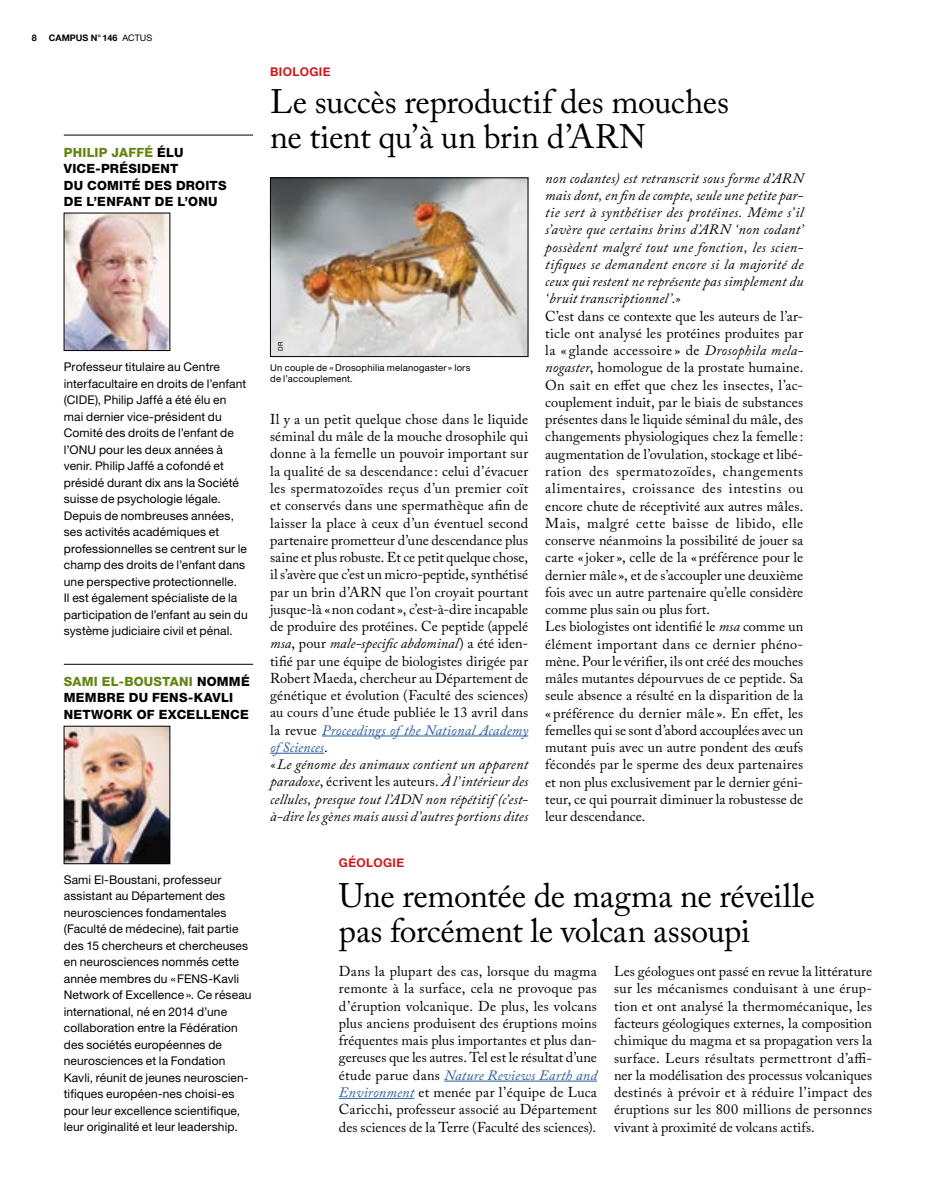
<style>
.page{position:relative;width:936px;height:1191px;background:#fff}
.page>*{position:absolute;margin:0;border:0;box-sizing:border-box;transform-origin:0 0}
.t1{font:33.75px/34.5px "Adobe Caslon Pro";letter-spacing:-.01em;color:#000}
.t2{font:14.25px/17.2px "Adobe Caslon Pro";letter-spacing:.005em;color:#000;text-align:justify}
.t3{font:italic 14.25px/17.2px "Adobe Caslon Pro";letter-spacing:.01em;color:#000;text-align:justify}
.t4{font:800 12.75px/16.5px "Helvetica Neue";letter-spacing:.02em;color:#000}
.t5{font:12px/16.5px "Helvetica Neue";letter-spacing:.01em;color:#000}
.t6{font:700 12px "Helvetica Neue";letter-spacing:.025em;color:#cd1719}
.t7{font:9.45px/11.2px "Helvetica Neue";letter-spacing:.02em;color:#000}
.t8{font:700 9px "Helvetica Neue";color:#000}
.t9{font:6.3px "Helvetica Neue";color:#000}
.s1{font-weight:400}
.s2{color:#658515}
.s3{font-style:italic}
.s4{font-style:italic;color:#275b9b}
</style>
<div class="page">
<hr style="left:64px;top:135px;width:189px;height:1px;background:#000">
<hr style="left:64px;top:664px;width:189px;height:1px;background:#000">
<img style="left:66px;top:215px;width:102px;height:134px">
<img style="left:66px;top:728px;width:102px;height:134px">
<div style="left:64px;top:726px;width:106px;height:138px;border:1px solid #000"></div>
<hr style="left:444px;top:1080px;width:153px;height:1px;background:#275b9b">
<hr style="left:339px;top:1098px;width:75px;height:1px;background:#275b9b">
<hr style="left:322px;top:735px;width:206px;height:1px;background:#275b9b">
<hr style="left:270px;top:753px;width:54px;height:1px;background:#275b9b">
<img style="left:272px;top:180px;width:254px;height:175px">
<div style="left:270px;top:178px;width:258px;height:179px;border:1px solid #000"></div>
<p class="t8" style="left:32px;top:30px;width:7px">8</p>
<p class="t8" style="left:49px;top:30px;width:105px">CAMPUS N°146 <span class="s1">ACTUS</span></p>
<p class="t4" style="left:64px;top:144px;width:164px"><span class="s2">PHILIP JAFFÉ</span> ÉLU<br>VICE-PRÉSIDENT<br>DU COMITÉ DES DROITS<br>DE L’ENFANT DE L’ONU</p>
<p class="t5" style="left:64px;top:358px;width:185px">Professeur titulaire au Centre interfacultaire en droits de l’enfant (CIDE), Philip Jaffé a été élu en mai dernier vice-président du<br>Comité des droits de l’enfant de l’ONU pour les deux années à venir. Philip Jaffé a cofondé et présidé durant dix ans la Société suisse de psychologie légale.<br>Depuis de nombreuses années, ses activités académiques et professionnelles se centrent sur le champ des droits de l’enfant dans une perspective protectionnelle.<br>Il est également spécialiste de la participation de l’enfant au sein du système judiciaire civil et pénal.</p>
<p class="t4" style="left:64px;top:673px;width:187px"><span class="s2">SAMI EL-BOUSTANI</span> NOMMÉ<br>MEMBRE DU FENS-KAVLI<br>NETWORK OF EXCELLENCE</p>
<p class="t5" style="left:64px;top:871px;width:189px">Sami El-Boustani, professeur assistant au Département des neurosciences fondamentales (Faculté de médecine), fait partie des 15 chercheurs et chercheuses en neurosciences nommés cette année membres du «FENS-Kavli<br>Network of Excellence». Ce réseau international, né en 2014 d’une collaboration entre la Fédération des sociétés européennes de neurosciences et la Fondation<br>Kavli, réunit de jeunes neuroscien&shy;tifiques européen-nes choisi-es pour leur excellence scientifique, leur originalité et leur leadership.</p>
<p class="t6" style="left:270px;top:62px;width:61px">BIOLOGIE</p>
<h1 class="t1" style="left:270px;top:84px;width:460px">Le succès reproductif des mouches ne tient qu’à un brin d’ARN</h1>
<p class="t9" style="left:276px;top:351px;width:11px;rotate:-90deg">DR</p>
<p class="t7" style="left:270px;top:361px;width:202px">Un couple de «Drosophilia melanogaster» lors de l’accouplement.</p>
<p class="t2" style="left:270px;top:410px;width:260px;text-align:left">Il y a un petit quelque chose dans le liquide séminal du mâle de la mouche drosophile qui donne à la femelle un pouvoir important sur la qualité de sa descendance : celui d’évacuer les spermatozoïdes reçus d’un premier coït et conservés dans une spermathèque afin de laisser la place à ceux d’un éventuel second partenaire prometteur d’une descendance plus saine et plus robuste. Et ce petit quelque chose, il s’avère que c’est un micro-peptide, synthétisé par un brin d’ARN que l’on croyait pourtant jusque-là «non codant », c’est-à-dire incapable de produire des protéines. Ce peptide (appelé <span class="s3">msa</span>, pour <span class="s3">male-specific abdominal</span>) a été iden&shy;tifié par une équipe de biologistes dirigée par Robert Maeda, chercheur au Département de génétique et évolution (Faculté des sciences) au cours d’une étude publiée le 13 avril dans la revue <span class="s4">Proceedings of the National Academy of Sciences</span>.<br><span class="s3">«Le génome des animaux contient un apparent paradoxe</span>, écrivent les auteurs. <span class="s3">À l’intérieur des cellules, presque tout l’ADN non répétitif (c’est&shy;à-dire les gènes mais aussi d’autres portions dites</span></p>
<p class="t3" style="left:545px;top:169px;width:259px">non codantes) est retranscrit sous forme d’ARN mais dont, en fin de compte, seule une petite par&shy;tie sert à synthétiser des protéines. Même s’il s’avère que certains brins d’ARN ‘non codant’ possèdent malgré tout une fonction, les scien&shy;tifiques se demandent encore si la majorité de ceux qui restent ne représente pas simplement du ‘bruit transcriptionnel’.»</p>
<p class="t2" style="left:545px;top:307px;width:259px;text-align:left">C’est dans ce contexte que les auteurs de l’ar&shy;ticle ont analysé les protéines produites par la « glande accessoire » de <span class="s3">Drosophila mela&shy;nogaster</span>, homologue de la prostate humaine.<br>On sait en effet que chez les insectes, l’ac&shy;couplement induit, par le biais de substances présentes dans le liquide séminal du mâle, des changements physiologiques chez la femelle : augmentation de l’ovulation, stockage et libé&shy;ration des spermatozoïdes, changements alimentaires, croissance des intestins ou encore chute de réceptivité aux autres mâles.<br>Mais, malgré cette baisse de libido, elle conserve néanmoins la possibilité de jouer sa carte « joker », celle de la « préférence pour le dernier mâle », et de s’accoupler une deuxième fois avec un autre partenaire qu’elle considère comme plus sain ou plus fort.<br>Les biologistes ont identifié le <span class="s3">msa</span> comme un élément important dans ce dernier phéno&shy;mène. Pour le vérifier, ils ont créé des mouches mâles mutantes dépourvues de ce peptide. Sa seule absence a résulté en la disparition de la « préférence du dernier mâle ». En effet, les femelles qui se sont d’abord accouplées avec un mutant puis avec un autre pondent des œufs fécondés par le sperme des deux partenaires et non plus exclusivement par le dernier géni&shy;teur, ce qui pourrait diminuer la robustesse de leur descendance.</p>
<p class="t6" style="left:339px;top:853px;width:65px">GÉOLOGIE</p>
<h1 class="t1" style="left:339px;top:878px;width:477px">Une remontée de magma ne réveille pas forcément le volcan assoupi</h1>
<p class="t2" style="left:339px;top:962px;width:259px">Dans la plupart des cas, lorsque du magma remonte à la surface, cela ne provoque pas d’éruption volcanique. De plus, les volcans plus anciens produisent des éruptions moins fréquentes mais plus importantes et plus dan&shy;gereuses que les autres. Tel est le résultat d’une étude parue dans <span class="s4">Nature Reviews Earth and Environment</span> et menée par l’équipe de Luca Caricchi, professeur associé au Département des sciences de la Terre (Faculté des sciences).</p>
<p class="t2" style="left:614px;top:962px;width:260px">Les géologues ont passé en revue la littérature sur les mécanismes conduisant à une érup&shy;tion et ont analysé la thermomécanique, les facteurs géologiques externes, la composition chimique du magma et sa propagation vers la surface. Leurs résultats permettront d’affi&shy;ner la modélisation des processus volcaniques destinés à prévoir et à réduire l’impact des éruptions sur les 800 millions de personnes vivant à proximité de volcans actifs.</p>
</div>
